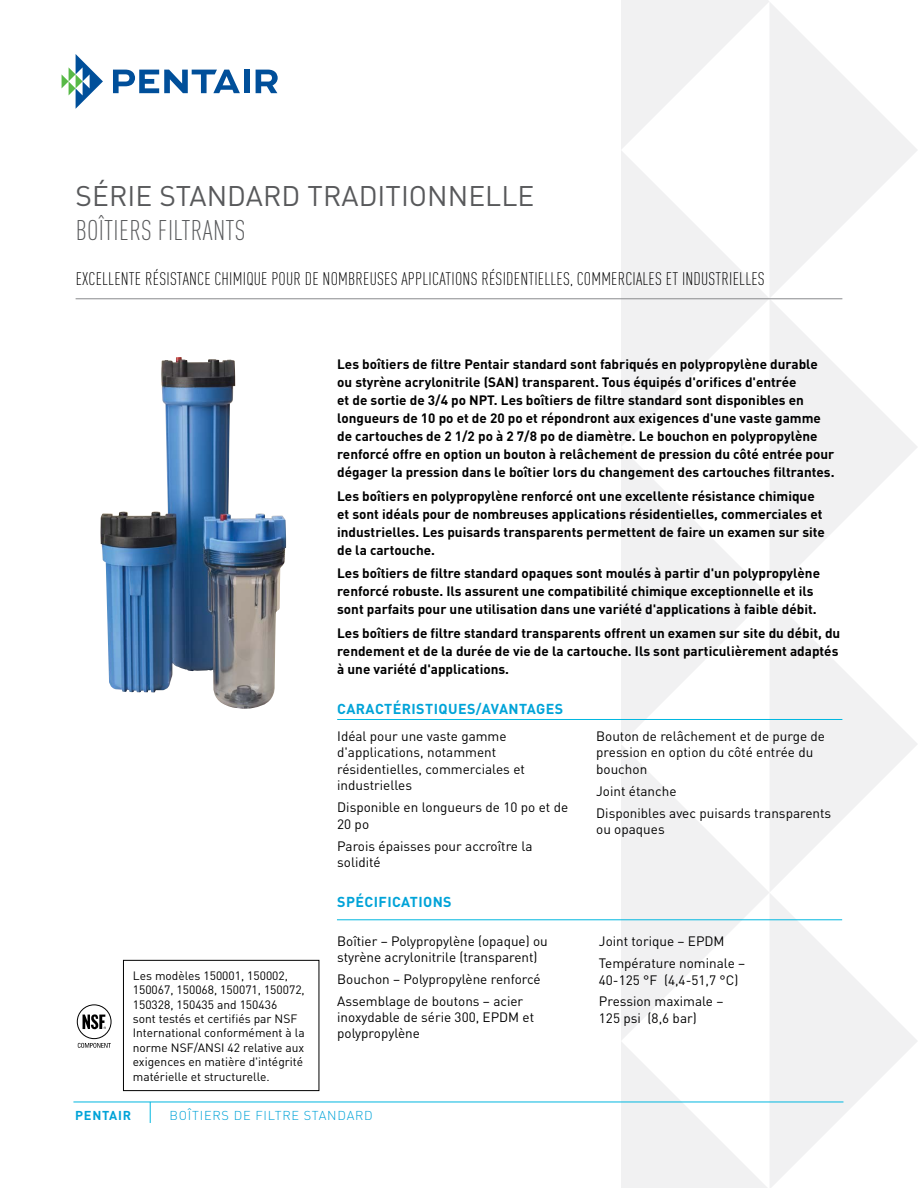
<style>
.page{position:relative;width:918px;height:1188px;background:#fff}
.page>*{position:absolute;margin:0;border:0;box-sizing:border-box;transform-origin:0 0}
.t1{font:28.05px "DIN Pro";color:#58595b}
.t2{font:300 condensed 28.05px "DIN Pro";letter-spacing:.01em;color:#58595b}
.t3{font:300 condensed 18px "DIN Pro";letter-spacing:.01em;color:#000}
.t4{font:700 14.25px "DIN Pro";letter-spacing:.03em;color:#00a3d8}
.t5{font:700 13.5px/18px "DIN Pro";color:#000}
.t6{font:13.5px/16.5px "DIN Pro";color:#000}
.t7{font:300 12.75px "DIN Pro";letter-spacing:.06em;color:#00a3d8}
.t8{font:700 12.75px "DIN Pro";letter-spacing:.06em;color:#00a3d8}
.t9{font:12px/14.4px "DIN Pro";color:#000}
</style>
<div class="page">
<svg style="left:621px;top:0;width:296px;height:150px;fill:#f1f1f2"></svg>
<svg style="left:621px;top:150px;width:296px;height:297px"></svg>
<svg style="left:621px;top:447px;width:296px;height:297px"></svg>
<svg style="left:621px;top:744px;width:296px;height:431px"></svg>
<svg style="left:621px;top:1041px;width:162px;height:147px"></svg>
<hr style="left:76px;top:298px;width:766px;height:1px;background:#888a8c">
<div style="left:123px;top:960px;width:196px;height:131px;border:1px solid #000"></div>
<hr style="left:73px;top:1102px;width:770px;height:1px;background:#00b7e0">
<svg style="left:62px;top:54px;width:41px;height:55px"></svg>
<svg style="left:113px;top:70px;width:127px;height:23px"></svg>
<div style="left:244px;top:70px;width:5px;height:23px;background:#004f9a"></div>
<svg style="left:256px;top:70px;width:22px;height:23px"></svg>
<svg style="left:150px;top:1102px;width:1px;height:21px"></svg>
<hr style="left:337px;top:919px;width:505px;height:1px;background:#00b7e0">
<hr style="left:337px;top:719px;width:505px;height:1px;background:#00b7e0">
<img style="left:100px;top:357px;width:186px;height:352px">
<svg style="left:77px;top:1005px;width:34px;height:34px"></svg>
<div style="left:77px;top:1004px;width:35px;height:35px;border:1px solid #000;border-radius:50%"></div>
<svg style="left:83px;top:1014px;width:23px;height:15px"></svg>
<svg style="left:78px;top:1043px;width:33px;height:5px"></svg>
<h1 class="t1" style="left:76px;top:174px;width:460px">SÉRIE STANDARD TRADITIONNELLE</h1>
<h1 class="t2" style="left:76px;top:210px;width:171px">BOÎTIERS FILTRANTS</h1>
<h2 class="t3" style="left:76px;top:266px;width:691px">EXCELLENTE RÉSISTANCE CHIMIQUE POUR DE NOMBREUSES APPLICATIONS RÉSIDENTIELLES, COMMERCIALES ET INDUSTRIELLES</h2>
<p class="t5" style="left:337px;top:354px;width:499px">Les boîtiers de filtre Pentair standard sont fabriqués en polypropylène durable ou styrène acrylonitrile (SAN) transparent. Tous équipés d'orifices d'entrée<br>et de sortie de 3/4 po NPT. Les boîtiers de filtre standard sont disponibles en longueurs de 10 po et de 20 po et répondront aux exigences d'une vaste gamme de cartouches de 2 1/2 po à 2 7/8 po de diamètre. Le bouchon en polypropylène renforcé offre en option un bouton à relâchement de pression du côté entrée pour dégager la pression dans le boîtier lors du changement des cartouches filtrantes.</p>
<p class="t5" style="left:337px;top:485px;width:489px">Les boîtiers en polypropylène renforcé ont une excellente résistance chimique et sont idéals pour de nombreuses applications résidentielles, commerciales et industrielles. Les puisards transparents permettent de faire un examen sur site de la cartouche.</p>
<p class="t5" style="left:337px;top:563px;width:484px">Les boîtiers de filtre standard opaques sont moulés à partir d'un polypropylène renforcé robuste. Ils assurent une compatibilité chimique exceptionnelle et ils sont parfaits pour une utilisation dans une variété d'applications à faible débit.</p>
<p class="t5" style="left:337px;top:622px;width:505px">Les boîtiers de filtre standard transparents offrent un examen sur site du débit, du rendement et de la durée de vie de la cartouche. Ils sont particulièrement adaptés à une variété d'applications.</p>
<p class="t9" style="left:133px;top:967px;width:173px">Les modèles 150001, 150002,<br>150067, 150068, 150071, 150072,<br>150328, 150435 and 150436<br>sont testés et certifiés par NSF<br>International conformément à la norme NSF/ANSI 42 relative aux exigences en matière d'intégrité matérielle et structurelle.</p>
<p class="t4" style="left:337px;top:697px;width:227px">CARACTÉRISTIQUES/AVANTAGES</p>
<p class="t6" style="left:337px;top:726px;width:189px">Idéal pour une vaste gamme d'applications, notamment résidentielles, commerciales et industrielles</p>
<p class="t6" style="left:337px;top:798px;width:233px">Disponible en longueurs de 10 po et de<br>20 po</p>
<p class="t6" style="left:337px;top:836px;width:197px">Parois épaisses pour accroître la solidité</p>
<p class="t4" style="left:337px;top:890px;width:116px">SPÉCIFICATIONS</p>
<p class="t6" style="left:337px;top:932px;width:212px">Boîtier – Polypropylène (opaque) ou styrène acrylonitrile (transparent)</p>
<p class="t6" style="left:337px;top:967px;width:205px;line-height:21.6px">Bouchon – Polypropylène renforcé<br>Assemblage de boutons – acier</p>
<p class="t6" style="left:337px;top:1008px;width:199px">inoxydable de série 300, EPDM et polypropylène</p>
<p class="t8" style="left:75px;top:1105px;width:58px">PENTAIR</p>
<p class="t7" style="left:170px;top:1106px;width:205px">BOÎTIERS DE FILTRE STANDARD</p>
<p class="t6" style="left:596px;top:726px;width:230px">Bouton de relâchement et de purge de pression en option du côté entrée du bouchon</p>
<p class="t6" style="left:596px;top:779px;width:237px;line-height:21.9px">Joint étanche<br>Disponibles avec puisards transparents</p>
<p class="t6" style="left:596px;top:820px;width:70px">ou opaques</p>
<p class="t6" style="left:599px;top:929px;width:148px;line-height:21.9px">Joint torique – EPDM<br>Température nominale –</p>
<p class="t6" style="left:599px;top:968px;width:141px;line-height:21.6px">40-125 °F (4,4-51,7 °C)<br>Pression maximale –</p>
<p class="t6" style="left:599px;top:1008px;width:99px">125 psi (8,6 bar)</p>
</div>
